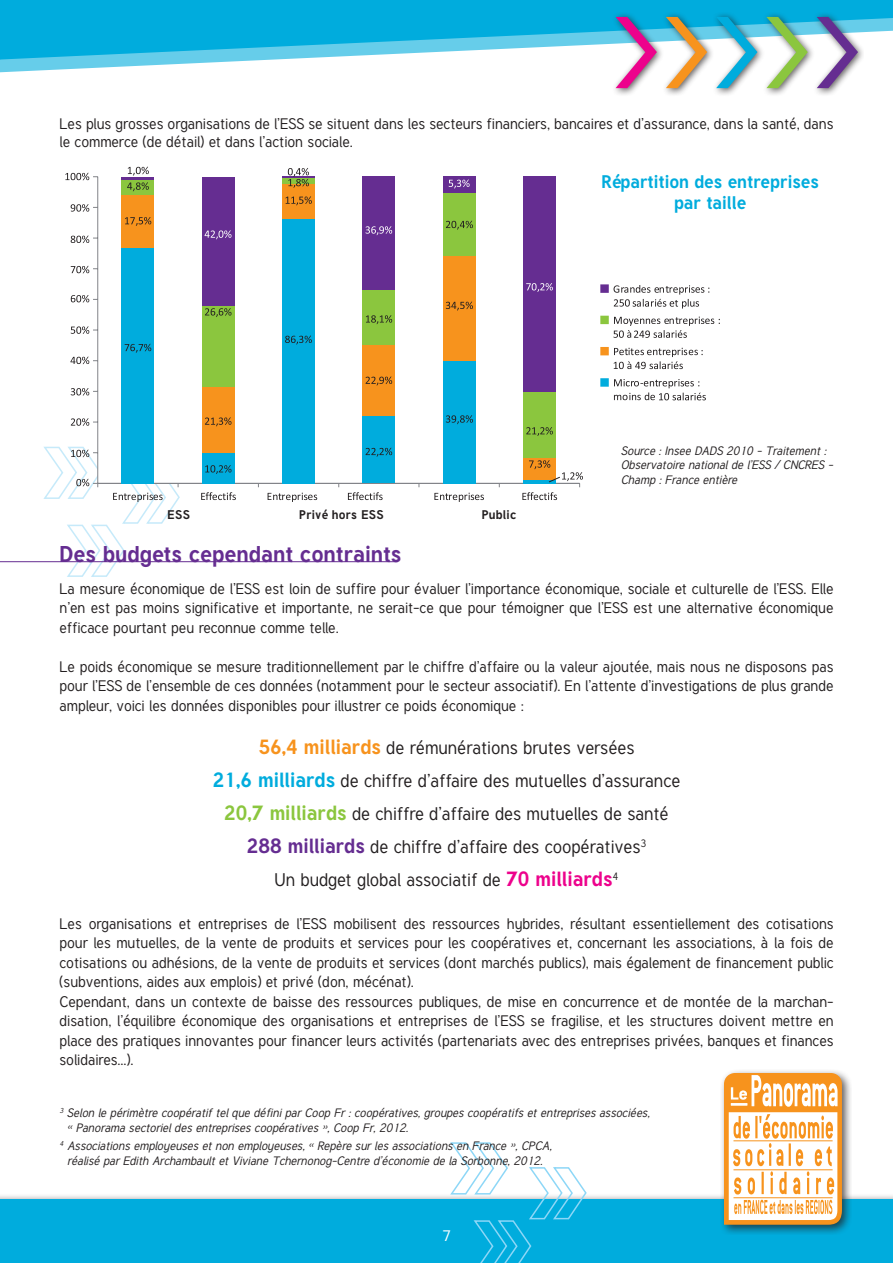
<style>
.page{position:relative;width:893px;height:1263px;background:#fff}
.page>*{position:absolute;margin:0;border:0;box-sizing:border-box;transform-origin:0 0}
.t1{font:120px "Tuffy";color:#ed028c}
.t2{font:700 22.5px "Tuffy";color:#652d91}
.t3{font:18px/33px "Tuffy";color:#231f20;text-align:center}
.t4{font:700 18px/21.6px "Tuffy";color:#00acdd;text-align:center}
.t5{font:15px/19.5px "Tuffy";color:#231f20}
.t6{font:15px "Tuffy";color:#fff}
.t7{font:700 12.3px "Tuffy";letter-spacing:.02em;color:#231f20}
.t8{font:italic 12px/14.4px "Tuffy";color:#231f20}
.s1{color:#f7931d}
.s2{color:#00acdd}
.s3{color:#8bc63e}
.s4{color:#652d91}
.s5{font-weight:700;font-size:20.25px;color:#f7931d}
.s6{font-weight:700;font-size:20.25px;color:#00acdd}
.s7{font-weight:700;font-size:20.25px;color:#8bc63e}
.s8{font-weight:700;font-size:20.25px;color:#652d91}
.s9{font-weight:700;font-size:20.25px;color:#ed028c}
</style>
<div class="page">
<hr style="left:0;top:0;width:893px;height:4px;background:#00acdd">
<svg style="left:0;top:4px;width:893px;height:69px;fill:#00acdd"></svg>
<div style="left:0;top:1193px;width:893px;height:70px;background:#231f20;opacity:.75"></div>
<div style="left:0;top:1199px;width:893px;height:64px;background:#00acdd"></div>
<div style="left:610px;top:11px;width:254px;height:85px;background:#231f20;opacity:.75"></div>
<svg style="left:449px;top:1142px;width:139px;height:121px"></svg>
<div style="left:719px;top:1068px;width:133px;height:167px;background:#231f20;opacity:.75"></div>
<svg style="left:724px;top:1073px;width:118px;height:152px"></svg>
<svg style="left:98px;top:177px;width:424px;height:306px"></svg>
<hr style="left:98px;top:483px;width:482px;height:1px;background:#828489">
<hr style="left:97px;top:177px;width:1px;height:306px;background:#828489">
<div style="left:443px;top:361px;width:32px;height:122px;background:#00acdd"></div>
<div style="left:363px;top:415px;width:32px;height:68px;background:#00acdd"></div>
<div style="left:282px;top:219px;width:33px;height:264px;background:#00acdd"></div>
<div style="left:202px;top:452px;width:32px;height:31px;background:#00acdd"></div>
<div style="left:122px;top:248px;width:32px;height:235px;background:#00acdd"></div>
<div style="left:523px;top:457px;width:33px;height:23px;background:#f7931d"></div>
<div style="left:443px;top:255px;width:32px;height:106px;background:#f7931d"></div>
<div style="left:363px;top:345px;width:32px;height:70px;background:#f7931d"></div>
<div style="left:282px;top:183px;width:33px;height:36px;background:#f7931d"></div>
<div style="left:202px;top:387px;width:32px;height:65px;background:#f7931d"></div>
<div style="left:122px;top:194px;width:32px;height:54px;background:#f7931d"></div>
<div style="left:523px;top:392px;width:33px;height:65px;background:#8bc63e"></div>
<div style="left:443px;top:193px;width:32px;height:62px;background:#8bc63e"></div>
<div style="left:363px;top:290px;width:32px;height:55px;background:#8bc63e"></div>
<div style="left:282px;top:178px;width:33px;height:5px;background:#8bc63e"></div>
<div style="left:202px;top:305px;width:32px;height:82px;background:#8bc63e"></div>
<div style="left:122px;top:180px;width:32px;height:14px;background:#8bc63e"></div>
<div style="left:523px;top:177px;width:33px;height:215px;background:#652d91"></div>
<div style="left:443px;top:177px;width:32px;height:16px;background:#652d91"></div>
<div style="left:363px;top:177px;width:32px;height:113px;background:#652d91"></div>
<hr style="left:282px;top:177px;width:33px;height:1px;background:#652d91">
<div style="left:202px;top:177px;width:32px;height:128px;background:#652d91"></div>
<hr style="left:122px;top:177px;width:32px;height:3px;background:#652d91">
<svg style="left:71px;top:418px;width:27px;height:8px"></svg>
<svg style="left:71px;top:388px;width:27px;height:7px"></svg>
<svg style="left:70px;top:357px;width:28px;height:7px"></svg>
<svg style="left:71px;top:326px;width:27px;height:8px"></svg>
<svg style="left:71px;top:295px;width:27px;height:7px"></svg>
<svg style="left:71px;top:266px;width:27px;height:7px"></svg>
<svg style="left:71px;top:236px;width:27px;height:7px"></svg>
<svg style="left:71px;top:204px;width:27px;height:8px"></svg>
<svg style="left:65px;top:173px;width:33px;height:7px"></svg>
<svg style="left:42px;top:446px;width:139px;height:131px"></svg>
<svg style="left:201px;top:492px;width:35px;height:8px"></svg>
<svg style="left:268px;top:493px;width:49px;height:9px"></svg>
<svg style="left:348px;top:492px;width:35px;height:8px"></svg>
<svg style="left:434px;top:493px;width:50px;height:9px"></svg>
<svg style="left:600px;top:284px;width:109px;height:25px"></svg>
<svg style="left:600px;top:316px;width:120px;height:22px"></svg>
<svg style="left:600px;top:347px;width:103px;height:22px"></svg>
<svg style="left:600px;top:378px;width:106px;height:22px"></svg>
<svg style="left:125px;top:344px;width:26px;height:9px"></svg>
<svg style="left:205px;top:465px;width:26px;height:9px"></svg>
<svg style="left:285px;top:336px;width:27px;height:8px"></svg>
<svg style="left:366px;top:448px;width:26px;height:9px"></svg>
<svg style="left:446px;top:415px;width:27px;height:9px"></svg>
<svg style="left:125px;top:217px;width:26px;height:9px"></svg>
<svg style="left:205px;top:417px;width:26px;height:9px"></svg>
<svg style="left:286px;top:196px;width:26px;height:9px"></svg>
<svg style="left:366px;top:376px;width:26px;height:9px"></svg>
<svg style="left:446px;top:302px;width:27px;height:8px"></svg>
<svg style="left:127px;top:182px;width:22px;height:9px"></svg>
<svg style="left:205px;top:308px;width:26px;height:9px"></svg>
<svg style="left:366px;top:315px;width:26px;height:9px"></svg>
<svg style="left:446px;top:221px;width:27px;height:9px"></svg>
<svg style="left:526px;top:427px;width:27px;height:9px"></svg>
<svg style="left:128px;top:167px;width:21px;height:9px"></svg>
<svg style="left:205px;top:230px;width:26px;height:9px"></svg>
<svg style="left:288px;top:168px;width:21px;height:20px"></svg>
<svg style="left:366px;top:226px;width:26px;height:9px"></svg>
<svg style="left:449px;top:180px;width:21px;height:8px"></svg>
<svg style="left:526px;top:283px;width:27px;height:9px"></svg>
<svg style="left:522px;top:460px;width:61px;height:40px"></svg>
<hr style="left:0;top:561px;width:398px;height:1px;background:#652d91">
<h1 class="t1" style="left:610px;top:-27px;width:253px">&gt;<span class="s1">&gt;</span><span class="s2">&gt;</span><span class="s3">&gt;</span><span class="s4">&gt;</span></h1>
<p class="t5" style="left:60px;top:114px;width:775px;line-height:18.8px">Les plus grosses organisations de l’ESS se situent dans les secteurs financiers, bancaires et d’assurance, dans la santé, dans le commerce (de détail) et dans l’action sociale.</p>
<p class="t4" style="left:601px;top:170px;width:219px">Répartition des entreprises par taille</p>
<p class="t7" style="left:168px;top:507px;width:24px">ESS</p>
<p class="t7" style="left:299px;top:507px;width:86px">Privé hors ESS</p>
<p class="t7" style="left:482px;top:507px;width:36px">Public</p>
<p class="t8" style="left:621px;top:443px;width:213px">Source : Insee DADS 2010 - Traitement :<br>Observatoire national de l’ESS / CNCRES -<br>Champ : France entière</p>
<h2 class="t2" style="left:60px;top:538px;width:343px">Des budgets cependant contraints</h2>
<p class="t5" style="left:60px;top:578px;width:775px;text-align:justify">La mesure économique de l’ESS est loin de suffire pour évaluer l’importance économique, sociale et culturelle de l’ESS. Elle n’en est pas moins significative et importante, ne serait-ce que pour témoigner que l’ESS est une alternative économique efficace pourtant peu reconnue comme telle.</p>
<p class="t5" style="left:60px;top:656px;width:775px;text-align:justify">Le poids économique se mesure traditionnellement par le chiffre d’affaire ou la valeur ajoutée, mais nous ne disposons pas pour l’ESS de l’ensemble de ces données (notamment pour le secteur associatif). En l’attente d’investigations de plus grande ampleur, voici les données disponibles pour illustrer ce poids économique :</p>
<p class="t3" style="left:213px;top:731px;width:469px"><span class="s5">56,4 milliards</span> de rémunérations brutes versées<br><span class="s6">21,6 milliards</span> de chiffre d’affaire des mutuelles d’assurance <span class="s7">20,7 milliards</span> de chiffre d’affaire des mutuelles de santé <span class="s8">288 milliards</span> de chiffre d’affaire des coopératives<sup>3<br></sup>Un budget global associatif de <span class="s9">70 milliards</span><sup>4</sup></p>
<p class="t5" style="left:60px;top:913px;width:776px">Les organisations et entreprises de l’ESS mobilisent des ressources hybrides, résultant essentiellement des cotisations pour les mutuelles, de la vente de produits et services pour les coopératives et, concernant les associations, à la fois de cotisations ou adhésions, de la vente de produits et services (dont marchés publics), mais également de financement public (subventions, aides aux emplois) et privé (don, mécénat).<br>Cependant, dans un contexte de baisse des ressources publiques, de mise en concurrence et de montée de la marchan&shy;disation, l’équilibre économique des organisations et entreprises de l’ESS se fragilise, et les structures doivent mettre en place des pratiques innovantes pour financer leurs activités (partenariats avec des entreprises privées, banques et finances solidaires...).</p>
<p class="t8" style="left:67px;top:1105px;width:584px;text-indent:-7px"><sup>3</sup> Selon le périmètre coopératif tel que défini par Coop Fr : coopératives, groupes coopératifs et entreprises associées, « Panorama sectoriel des entreprises coopératives », Coop Fr, 2012.</p>
<p class="t8" style="left:60px;top:1138px;width:494px;text-align:center"><sup>4</sup> Associations employeuses et non employeuses, « Repère sur les associations en France », CPCA, réalisé par Edith Archambault et Viviane Tchernonog-Centre d’économie de la Sorbonne, 2012.</p>
<p class="t6" style="left:442px;top:1226px;width:10px">7</p>
</div>
